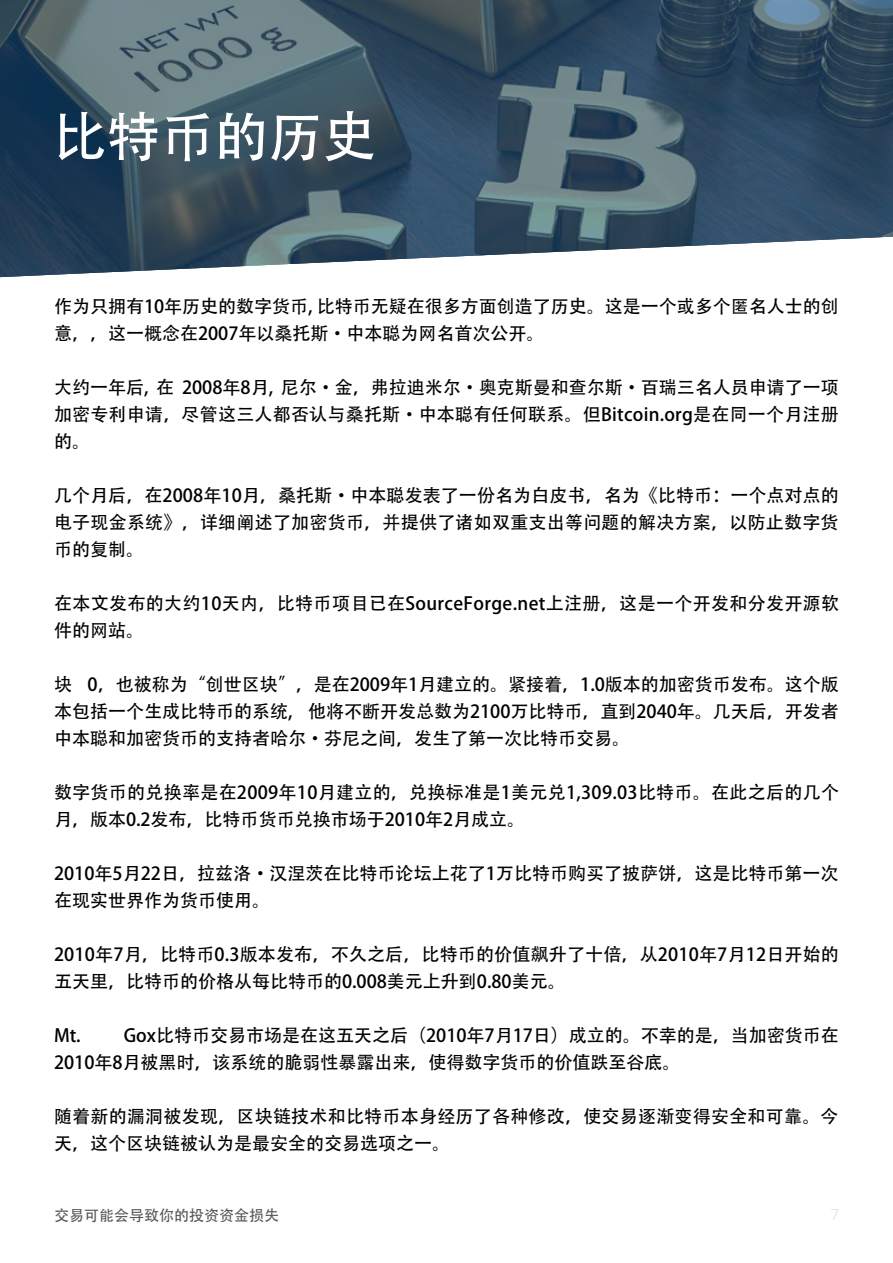
<style>
.page{position:relative;width:893px;height:1263px;background:#fff}
.page>*{position:absolute;margin:0;border:0;box-sizing:border-box;transform-origin:0 0}
.t1{font:54px "Adobe Heiti Std";color:#fff}
.t2{font:18px/27px "Adobe Heiti Std";color:#000}
.t3{font:18px/27px "Adobe Heiti Std";letter-spacing:.02em;color:#000}
.t4{font:15px "Adobe Heiti Std";color:#575756}
.t5{font:300 15px "Roboto";color:#dadada}
</style>
<div class="page">
<svg style="left:0;top:0;width:893px;height:277px;background:#496070"></svg>
<h1 class="t1" style="left:52px;top:105px;width:325px">比特币的历史</h1>
<p class="t2" style="left:54px;top:293px;width:786px">作为只拥有10年历史的数字货币, 比特币无疑在很多方面创造了历史。这是一个或多个匿名人士的创意，，这一概念在2007年以桑托斯•中本聪为网名首次公开。</p>
<p class="t2" style="left:54px;top:374px;width:786px;text-align:justify">大约一年后, 在 2008年8月, 尼尔•金，弗拉迪米尔•奥克斯曼和查尔斯•百瑞三名人员申请了一项加密专利申请，尽管这三人都否认与桑托斯•中本聪有任何联系。但Bitcoin.org是在同一个月注册的。</p>
<p class="t2" style="left:54px;top:482px;width:786px;text-align:justify">几个月后，在2008年10月，桑托斯•中本聪发表了一份名为白皮书，名为《比特币：一个点对点的电子现金系统》，详细阐述了加密货币，并提供了诸如双重支出等问题的解决方案，以防止数字货币的复制。</p>
<p class="t3" style="left:54px;top:590px;width:787px">在本文发布的大约10天内，比特币项目已在SourceForge.net上注册，这是一个开发和分发开源软件的网站。</p>
<p class="t2" style="left:54px;top:671px;width:786px;text-align:justify">块 0，也被称为“创世区块”，是在2009年1月建立的。紧接着，1.0版本的加密货币发布。这个版本包括一个生成比特币的系统, 他将不断开发总数为2100万比特币，直到2040年。几天后，开发者中本聪和加密货币的支持者哈尔•芬尼之间，发生了第一次比特币交易。</p>
<p class="t2" style="left:54px;top:779px;width:786px">数字货币的兑换率是在2009年10月建立的，兑换标准是1美元兑1,309.03比特币。在此之后的几个月，版本0.2发布，比特币货币兑换市场于2010年2月成立。</p>
<p class="t2" style="left:54px;top:860px;width:786px">2010年5月22日，拉兹洛•汉涅茨在比特币论坛上花了1万比特币购买了披萨饼，这是比特币第一次在现实世界作为货币使用。</p>
<p class="t2" style="left:54px;top:941px;width:786px">2010年7月，比特币0.3版本发布，不久之后，比特币的价值飙升了十倍，从2010年7月12日开始的五天里，比特币的价格从每比特币的0.008美元上升到0.80美元。</p>
<p class="t2" style="left:54px;top:1022px;width:786px">Mt. Gox比特币交易市场是在这五天之后（2010年7月17日）成立的。不幸的是，当加密货币在<br>2010年8月被黑时，该系统的脆弱性暴露出来，使得数字货币的价值跌至谷底。</p>
<p class="t2" style="left:54px;top:1103px;width:786px">随着新的漏洞被发现，区块链技术和比特币本身经历了各种修改，使交易逐渐变得安全和可靠。今天，这个区块链被认为是最安全的交易选项之一。</p>
<p class="t4" style="left:54px;top:1206px;width:226px">交易可能会导致你的投资资金损失</p>
<p class="t5" style="left:831px;top:1204px;width:10px">7</p>
</div>
